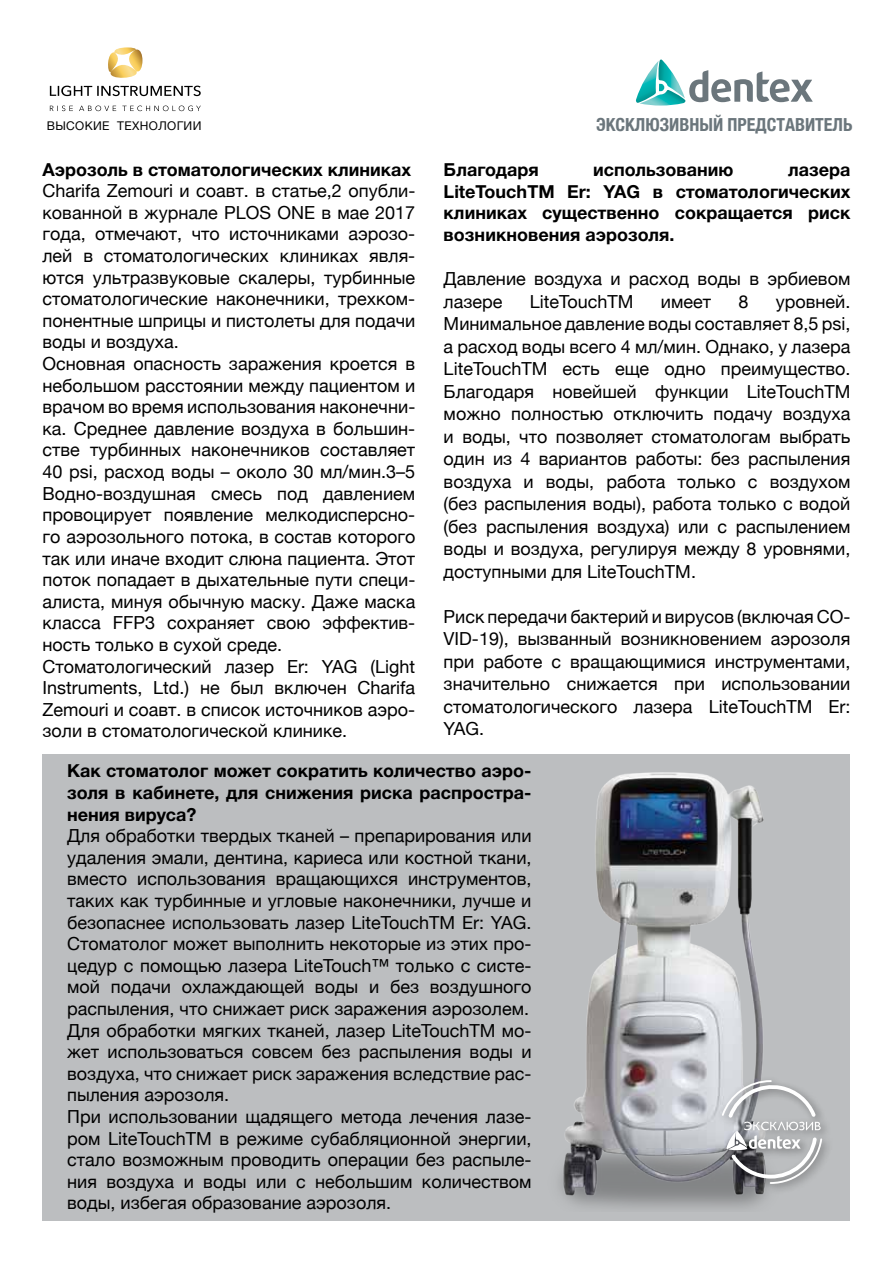
<style>
.page{position:relative;width:893px;height:1263px;background:#fff}
.page>*{position:absolute;margin:0;border:0;box-sizing:border-box;transform-origin:0 0}
.t1{font:18px/21.6px "Helvetica Neue";color:#000}
.t2{font:700 18px/21.6px "Helvetica Neue Cyr";color:#000;text-align:justify}
.t3{font:700 condensed 18px "Helvetica Neue";color:#6b767c}
.t4{font:12px "Helvetica Neue";letter-spacing:.03em;color:#000}
</style>
<div class="page">
<svg style="left:50px;top:106px;width:23px;height:5px"></svg>
<svg style="left:79px;top:106px;width:37px;height:5px"></svg>
<svg style="left:122px;top:106px;width:79px;height:5px"></svg>
<svg style="left:50px;top:47px;width:151px;height:49px"></svg>
<svg style="left:636px;top:60px;width:177px;height:46px"></svg>
<div style="left:43px;top:754px;width:807px;height:466px;background:#bcbec0"></div>
<img style="left:559px;top:772px;width:207px;height:436px">
<div style="left:717px;top:1075px;width:116px;height:120px;background:#000;opacity:.41"></div>
<svg style="left:722px;top:1080px;width:100px;height:104px"></svg>
<p class="t4" style="left:47px;top:118px;width:156px">ВЫСОКИЕ ТЕХНОЛОГИИ</p>
<p class="t3" style="left:596px;top:114px;width:258px">ЭКСКЛЮЗИВНЫЙ ПРЕДСТАВИТЕЛЬ</p>
<p class="t2" style="left:43px;top:159px;width:370px">Аэрозоль в стоматологических клиниках</p>
<p class="t1" style="left:43px;top:180px;width:374px">Charifa Zemouri и соавт. в статье,2 опубли&shy;кованной в журнале PLOS ONE в мае 2017 года, отмечают, что источниками аэрозо&shy;лей в стоматологических клиниках явля&shy;ются ультразвуковые скалеры, турбинные стоматологические наконечники, трехком&shy;понентные шприцы и пистолеты для подачи воды и воздуха.<br>Основная опасность заражения кроется в небольшом расстоянии между пациентом и врачом во время использования наконечни&shy;ка. Среднее давление воздуха в большин&shy;стве турбинных наконечников составляет 40 psi, расход воды – около 30 мл/мин.3–5<br>Водно-воздушная смесь под давлением провоцирует появление мелкодисперсно&shy;го аэрозольного потока, в состав которого так или иначе входит слюна пациента. Этот поток попадает в дыхательные пути специ&shy;алиста, минуя обычную маску. Даже маска класса FFP3 сохраняет свою эффектив&shy;ность только в сухой среде.<br>Стоматологический лазер Er: YAG (Light Instruments, Ltd.) не был включен Charifa Zemouri и соавт. в список источников аэро&shy;золи в стоматологической клинике.</p>
<p class="t2" style="left:67px;top:760px;width:466px">Как стоматолог может сократить количество аэро&shy;золя в кабинете, для снижения риска распростра&shy;нения вируса?</p>
<p class="t1" style="left:67px;top:825px;width:466px">Для обработки твердых тканей – препарирования или удаления эмали, дентина, кариеса или костной ткани, вместо использования вращающихся инструментов, таких как турбинные и угловые наконечники, лучше и безопаснее использовать лазер LiteTouchТМ Er: YAG.<br>Стоматолог может выполнить некоторые из этих про&shy;цедур с помощью лазера LiteTouch™ только с систе&shy;мой подачи охлаждающей воды и без воздушного распыления, что снижает риск заражения аэрозолем.<br>Для обработки мягких тканей, лазер LiteTouchТМ мо&shy;жет использоваться совсем без распыления воды и воздуха, что снижает риск заражения вследствие рас&shy;пыления аэрозоля.<br>При использовании щадящего метода лечения лазе&shy;ром LiteTouchТМ в режиме субабляционной энергии, стало возможным проводить операции без распыле&shy;ния воздуха и воды или с небольшим количеством воды, избегая образование аэрозоля.</p>
<p class="t2" style="left:444px;top:159px;width:97px">Благодаря</p>
<p class="t2" style="left:593px;top:159px;width:142px">использованию</p>
<p class="t2" style="left:444px;top:159px;width:408px;text-indent:344px">лазера LiteTouchТМ Er: YAG в стоматологических клиниках существенно сокращается риск возникновения аэрозоля.</p>
<p class="t1" style="left:444px;top:267px;width:408px;line-height:22.5px">Давление воздуха и расход воды в эрбиевом лазере</p>
<p class="t1" style="left:444px;top:290px;width:408px;line-height:22.5px;text-align:justify;text-indent:332px">уровней.<br>Минимальное давление воды составляет 8,5 psi, а расход воды всего 4 мл/мин. Однако, у лазера LiteTouchТМ есть еще одно преимущество.<br>Благодаря новейшей функции LiteTouchТМ можно полностью отключить подачу воздуха и воды, что позволяет стоматологам выбрать один из 4 вариантов работы: без распыления воздуха и воды, работа только с воздухом (без распыления воды), работа только с водой (без распыления воздуха) или с распылением воды и воздуха, регулируя между 8 уровнями, доступными для LiteTouchТМ.</p>
<p class="t1" style="left:444px;top:605px;width:408px;line-height:22.5px;text-align:justify">Риск передачи бактерий и вирусов (включая CO-VID-19), вызванный возникновением аэрозоля при работе с вращающимися инструментами, значительно снижается при использовании стоматологического лазера LiteTouchТМ Er:<br>YAG.</p>
<p class="t1" style="left:530px;top:290px;width:105px">LiteTouchТМ</p>
<p class="t1" style="left:661px;top:290px;width:52px">имеет</p>
<p class="t1" style="left:738px;top:290px;width:12px">8</p>
</div>
